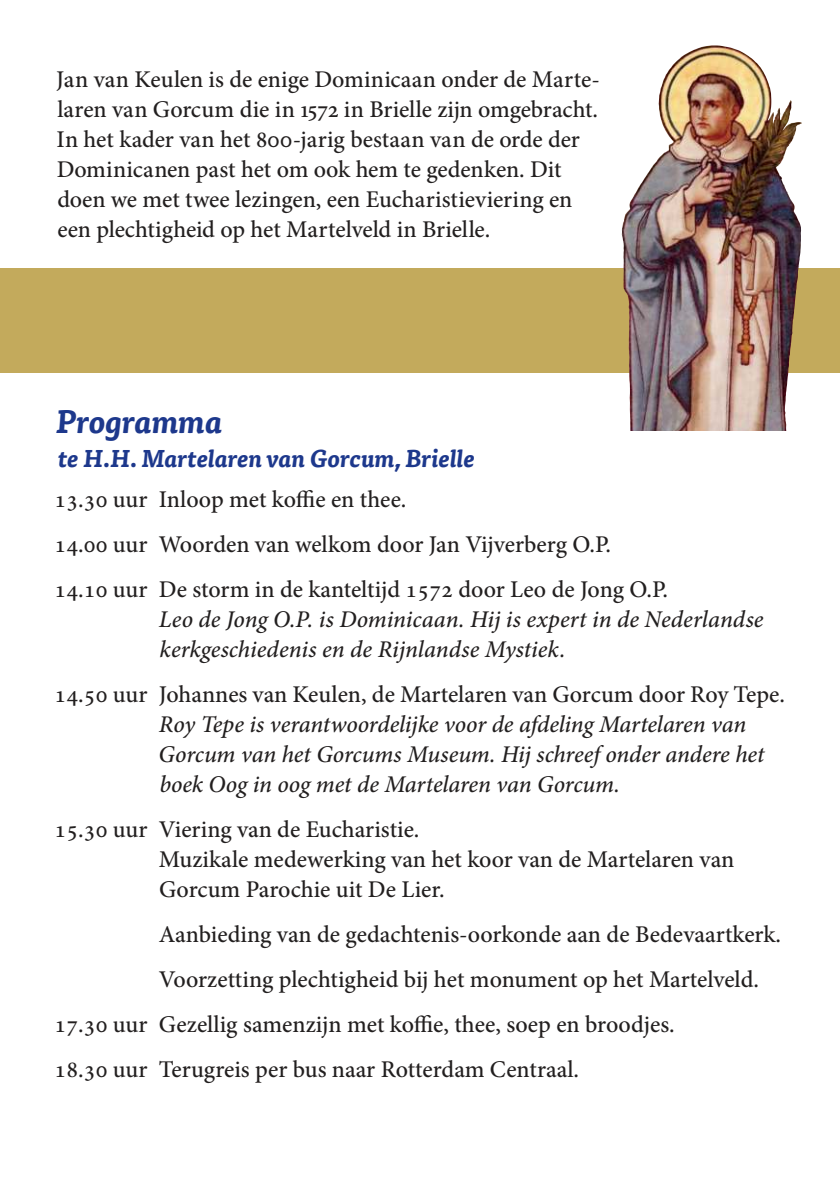
<style>
.page{position:relative;width:840px;height:1191px;background:#fff}
.page>*{position:absolute;margin:0;border:0;box-sizing:border-box;transform-origin:0 0}
.t1{font:italic 700 32px "Tisa Pro";color:#1d388c}
.t2{font:500 24px/30px "Minion Pro";color:#221f1f}
.t3{font:italic 500 24px/30px "Minion Pro";letter-spacing:-.005em;color:#221f1f}
.t4{font:italic 700 24px "Tisa Pro";color:#1d388c}
</style>
<div class="page">
<div style="left:0;top:268px;width:839px;height:104px;background:#c3aa5c"></div>
<img style="left:621px;top:45px;width:171px;height:386px">
<p class="t2" style="left:56px;top:66px;width:545px">Jan van Keulen is de enige Dominicaan onder de Marte&shy;laren van Gorcum die in 1572 in Brielle zijn omgebracht.<br>In het kader van het 800-jarig bestaan van de orde der Dominicanen past het om ook hem te gedenken. Dit doen we met twee lezingen, een Eucharistieviering en een plechtigheid op het Martelveld in Brielle.</p>
<h1 class="t1" style="left:56px;top:408px;width:168px">Programma</h1>
<p class="t4" style="left:58px;top:448px;width:418px">te H.H. Martelaren van Gorcum, Brielle</p>
<p class="t2" style="left:54px;top:479px;width:614px;line-height:45px">13.30 uur Inloop met koffie en thee.<br>14.00 uur Woorden van welkom door Jan Vijverberg O.P.<br>14.10 uur De storm in de kanteltijd 1572 door Leo de Jong O.P.</p>
<p class="t3" style="left:159px;top:606px;width:605px">Leo de Jong O.P. is Dominicaan. Hij is expert in de Nederlandse kerkgeschiedenis en de Rijnlandse Mystiek.</p>
<p class="t2" style="left:54px;top:681px;width:731px">14.50 uur Johannes van Keulen, de Martelaren van Gorcum door Roy Tepe.</p>
<p class="t3" style="left:158px;top:711px;width:607px">Roy Tepe is verantwoordelijke voor de afdeling Martelaren van<br>Gorcum van het Gorcums Museum. Hij schreef onder andere het boek Oog in oog met de Martelaren van Gorcum.</p>
<p class="t2" style="left:159px;top:816px;width:576px;text-indent:-104px">15.30 uur Viering van de Eucharistie.<br>Muzikale medewerking van het koor van de Martelaren van<br>Gorcum Parochie uit De Lier.</p>
<p class="t2" style="left:159px;top:921px;width:623px">Aanbieding van de gedachtenis-oorkonde aan de Bedevaartkerk.</p>
<p class="t2" style="left:159px;top:966px;width:601px">Voorzetting plechtigheid bij het monument op het Martelveld.</p>
<p class="t2" style="left:54px;top:1011px;width:621px">17.30 uur Gezellig samenzijn met koffie, thee, soep en broodjes.</p>
<p class="t2" style="left:54px;top:1056px;width:526px">18.30 uur Terugreis per bus naar Rotterdam Centraal.</p>
</div>
